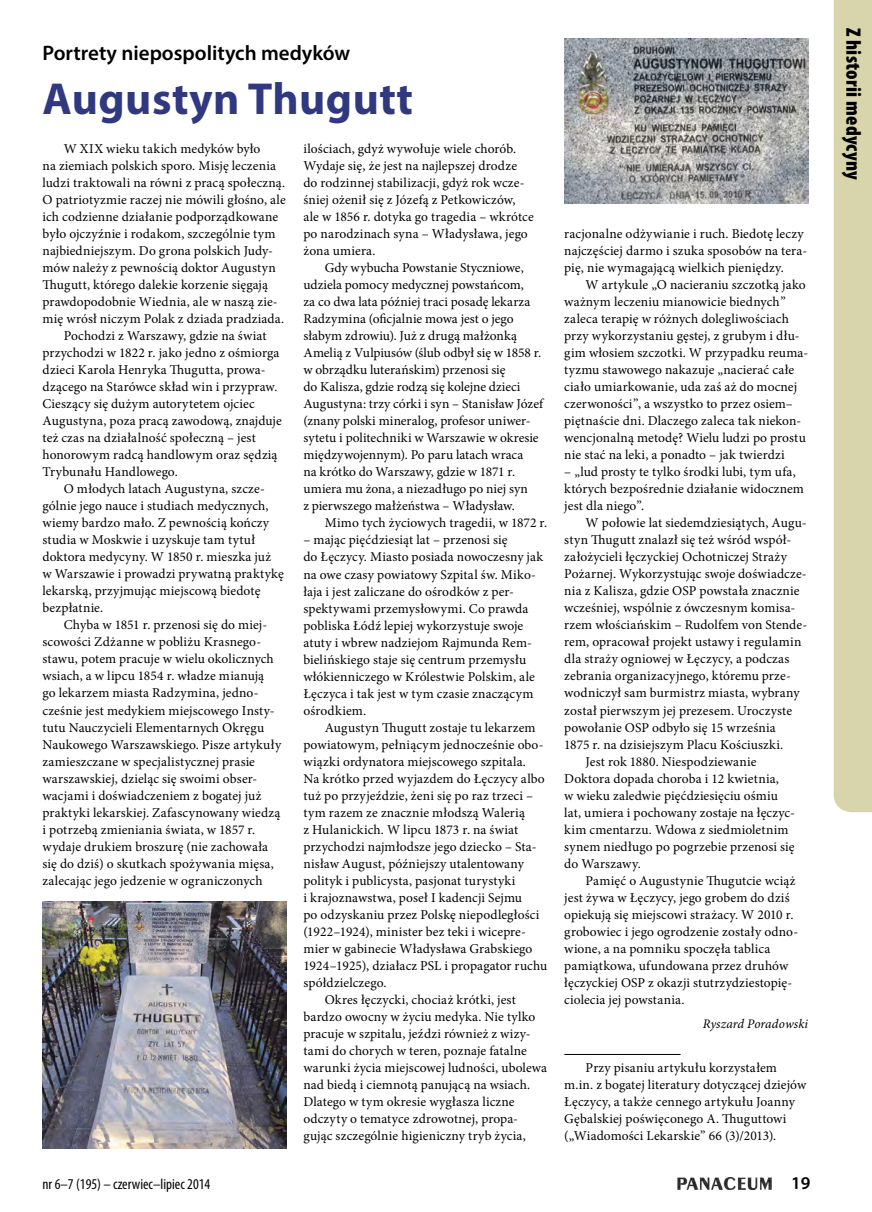
<style>
.page{position:relative;width:872px;height:1212px;background:#fff}
.page>*{position:absolute;margin:0;border:0;box-sizing:border-box;transform-origin:0 0}
.P_Tytuł_średni_30{font:700 45px "Myriad Pro";letter-spacing:.01em;color:#303880}
.P_Nadtytuł{font:600 21px "Myriad Pro";color:#000}
.t1{font:900 condensed 21px "Myriad Pro";letter-spacing:.015em;color:#000}
.t2{font:600 18px "Myriad Pro";color:#000}
.t3{font:condensed 15px "Myriad Pro";color:#000}
.P_Tekst{font:13.5px/17px "Minion Pro";letter-spacing:.01em;color:#000}
.P_Podpis_autora{font:italic 13.05px "Minion Pro";letter-spacing:.01em;color:#000}
</style>
<div class="page">
<img style="left:677px;top:1177px;width:95px;height:12px">
<div style="left:833px;top:0;width:39px;height:812px;background:#d8d4ac"></div>
<div style="left:835px;top:28px;width:27px;height:319px;background:#d8d4ac"></div>
<hr style="left:564px;top:1054px;width:116px;height:1px;background:#000">
<img style="left:43px;top:901px;width:243px;height:247px">
<img style="left:564px;top:38px;width:244px;height:166px">
<p class="P_Nadtytuł" style="left:43px;top:40px;width:309px">Portrety niepospolitych medyków</p>
<p class="P_Tytuł_średni_30" style="left:43px;top:70px;width:372px">Augustyn Thugutt</p>
<p class="P_Tekst" style="left:43px;top:140px;width:245px;text-indent:21px">W XIX wieku takich medyków było<br>na ziemiach polskich sporo. Misję leczenia ludzi traktowali na równi z pracą społeczną.<br>O patriotyzmie raczej nie mówili głośno, ale ich codzienne działanie podporządkowane było ojczyźnie i rodakom, szczególnie tym najbiedniejszym. Do grona polskich Judy&shy;mów należy z pewnością doktor Augustyn Thugutt, którego dalekie korzenie sięgają prawdopodobnie Wiednia, ale w naszą zie&shy;mię wrósł niczym Polak z dziada pradziada.</p>
<p class="P_Tekst" style="left:43px;top:327px;width:241px;text-indent:21px">Pochodzi z Warszawy, gdzie na świat przychodzi w 1822 r. jako jedno z ośmiorga dzieci Karola Henryka Thugutta, prowa&shy;dzącego na Starówce skład win i przypraw.<br>Cieszący się dużym autorytetem ojciec Augustyna, poza pracą zawodową, znajduje też czas na działalność społeczną – jest honorowym radcą handlowym oraz sędzią Trybunału Handlowego.</p>
<p class="P_Tekst" style="left:43px;top:481px;width:243px;text-indent:21px">O młodych latach Augustyna, szcze&shy;gólnie jego nauce i studiach medycznych, wiemy bardzo mało. Z pewnością kończy studia w Moskwie i uzyskuje tam tytuł doktora medycyny. W 1850 r. mieszka już w Warszawie i prowadzi prywatną praktykę lekarską, przyjmując miejscową biedotę bezpłatnie.</p>
<p class="P_Tekst" style="left:43px;top:617px;width:240px;text-indent:21px">Chyba w 1851 r. przenosi się do miej&shy;scowości Zdżanne w pobliżu Krasnego&shy;stawu, potem pracuje w wielu okolicznych wsiach, a w lipcu 1854 r. władze mianują<br>go lekarzem miasta Radzymina, jedno&shy;cześnie jest medykiem miejscowego Insty&shy;tutu Nauczycieli Elementarnych Okręgu Naukowego Warszawskiego. Pisze artykuły zamieszczane w specjalistycznej prasie warszawskiej, dzieląc się swoimi obser&shy;wacjami i doświadczeniem z bogatej już praktyki lekarskiej. Zafascynowany wiedzą i potrzebą zmieniania świata, w 1857 r. wydaje drukiem broszurę (nie zachowała się do dziś) o skutkach spożywania mięsa, zalecając jego jedzenie w ograniczonych</p>
<p class="P_Tekst" style="left:303px;top:140px;width:232px">ilościach, gdyż wywołuje wiele chorób.<br>Wydaje się, że jest na najlepszej drodze do rodzinnej stabilizacji, gdyż rok wcze&shy;śniej ożenił się z Józefą z Petkowiczów, ale w 1856 r. dotyka go tragedia – wkrótce po narodzinach syna – Władysława, jego żona umiera.</p>
<p class="P_Tekst" style="left:303px;top:260px;width:242px;text-indent:21px">Gdy wybucha Powstanie Styczniowe, udziela pomocy medycznej powstańcom,<br>za co dwa lata później traci posadę lekarza Radzymina (oficjalnie mowa jest o jego słabym zdrowiu). Już z drugą małżonką Amelią z Vulpiusów (ślub odbył się w 1858 r. w obrządku luterańskim) przenosi się<br>do Kalisza, gdzie rodzą się kolejne dzieci Augustyna: trzy córki i syn – Stanisław Józef (znany polski mineralog, profesor uniwer&shy;sytetu i politechniki w Warszawie w okresie międzywojennym). Po paru latach wraca<br>na krótko do Warszawy, gdzie w 1871 r. umiera mu żona, a niezadługo po niej syn<br>z pierwszego małżeństwa – Władysław.</p>
<p class="P_Tekst" style="left:325px;top:515px;width:224px">Mimo tych życiowych tragedii, w 1872 r.</p>
<p class="P_Tekst" style="left:303px;top:532px;width:241px">– mając pięćdziesiąt lat – przenosi się<br>do Łęczycy. Miasto posiada nowoczesny jak na owe czasy powiatowy Szpital św. Miko&shy;łaja i jest zaliczane do ośrodków z per&shy;spektywami przemysłowymi. Co prawda pobliska Łódź lepiej wykorzystuje swoje atuty i wbrew nadziejom Rajmunda Rem&shy;bielińskiego staje się centrum przemysłu włókienniczego w Królestwie Polskim, ale Łęczyca i tak jest w tym czasie znaczącym ośrodkiem.</p>
<p class="P_Tekst" style="left:303px;top:719px;width:245px;text-indent:21px">Augustyn Thugutt zostaje tu lekarzem powiatowym, pełniącym jednocześnie obo&shy;wiązki ordynatora miejscowego szpitala.<br>Na krótko przed wyjazdem do Łęczycy albo tuż po przyjeździe, żeni się po raz trzeci – tym razem ze znacznie młodszą Walerią<br>z Hulanickich. W lipcu 1873 r. na świat przychodzi najmłodsze jego dziecko – Sta&shy;nisław August, późniejszy utalentowany polityk i publicysta, pasjonat turystyki<br>i krajoznawstwa, poseł I kadencji Sejmu<br>po odzyskaniu przez Polskę niepodległości (1922–1924), minister bez teki i wicepre&shy;mier w gabinecie Władysława Grabskiego 1924–1925), działacz PSL i propagator ruchu spółdzielczego.</p>
<p class="P_Tekst" style="left:303px;top:991px;width:245px;text-indent:21px">Okres łęczycki, chociaż krótki, jest bardzo owocny w życiu medyka. Nie tylko pracuje w szpitalu, jeździ również z wizy&shy;tami do chorych w teren, poznaje fatalne warunki życia miejscowej ludności, ubolewa nad biedą i ciemnotą panującą na wsiach.<br>Dlatego w tym okresie wygłasza liczne odczyty o tematyce zdrowotnej, propa&shy;gując szczególnie higieniczny tryb życia,</p>
<p class="P_Tekst" style="left:564px;top:225px;width:244px">racjonalne odżywianie i ruch. Biedotę leczy najczęściej darmo i szuka sposobów na tera&shy;pię, nie wymagającą wielkich pieniędzy.</p>
<p class="P_Tekst" style="left:564px;top:276px;width:245px;text-indent:21px">W artykule „O nacieraniu szczotką jako ważnym leczeniu mianowicie biednych” zaleca terapię w różnych dolegliwościach przy wykorzystaniu gęstej, z grubym i dłu&shy;gim włosiem szczotki. W przypadku reuma&shy;tyzmu stawowego nakazuje „nacierać całe ciało umiarkowanie, uda zaś aż do mocnej czerwoności”, a wszystko to przez osiem– piętnaście dni. Dlaczego zaleca tak niekon&shy;wencjonalną metodę? Wielu ludzi po prostu nie stać na leki, a ponadto – jak twierdzi</p>
<p class="P_Tekst" style="left:564px;top:464px;width:241px">– „lud prosty te tylko środki lubi, tym ufa, których bezpośrednie działanie widocznem jest dla niego”.</p>
<p class="P_Tekst" style="left:564px;top:515px;width:244px;text-indent:21px">W połowie lat siedemdziesiątych, Augu&shy;styn Thugutt znalazł się też wśród współ&shy;założycieli łęczyckiej Ochotniczej Straży Pożarnej. Wykorzystując swoje doświadcze&shy;nia z Kalisza, gdzie OSP powstała znacznie wcześniej, wspólnie z ówczesnym komisa&shy;rzem włościańskim – Rudolfem von Stende&shy;rem, opracował projekt ustawy i regulamin dla straży ogniowej w Łęczycy, a podczas zebrania organizacyjnego, któremu prze&shy;wodniczył sam burmistrz miasta, wybrany został pierwszym jej prezesem. Uroczyste powołanie OSP odbyło się 15 września<br>1875 r. na dzisiejszym Placu Kościuszki.</p>
<p class="P_Tekst" style="left:564px;top:753px;width:232px;text-indent:21px">Jest rok 1880. Niespodziewanie Doktora dopada choroba i 12 kwietnia,<br>w wieku zaledwie pięćdziesięciu ośmiu lat, umiera i pochowany zostaje na łęczyc&shy;kim cmentarzu. Wdowa z siedmioletnim synem niedługo po pogrzebie przenosi się do Warszawy.</p>
<p class="P_Tekst" style="left:564px;top:872px;width:235px;text-indent:21px">Pamięć o Augustynie Thugutcie wciąż jest żywa w Łęczycy, jego grobem do dziś opiekują się miejscowi strażacy. W 2010 r. grobowiec i jego ogrodzenie zostały odno&shy;wione, a na pomniku spoczęła tablica pamiątkowa, ufundowana przez druhów łęczyckiej OSP z okazji stutrzydziestopię&shy;ciolecia jej powstania.</p>
<p class="P_Podpis_autora" style="left:703px;top:1015px;width:107px">Ryszard Poradowski</p>
<p class="P_Tekst" style="left:564px;top:1059px;width:243px;text-indent:21px">Przy pisaniu artykułu korzystałem m.in. z bogatej literatury dotyczącej dziejów Łęczycy, a także cennego artykułu Joanny Gębalskiej poświęconego A. Thuguttowi („Wiadomości Lekarskie” 66 (3)/2013).</p>
<p class="t3" style="left:43px;top:1175px;width:169px">nr 6–7 (195) – czerwiec–lipiec 2014</p>
<h3 class="t2" style="left:791px;top:1172px;width:21px">19</h3>
<h2 class="t1" style="left:867px;top:28px;width:154px;rotate:90deg">Z historii medycyny</h2>
</div>
